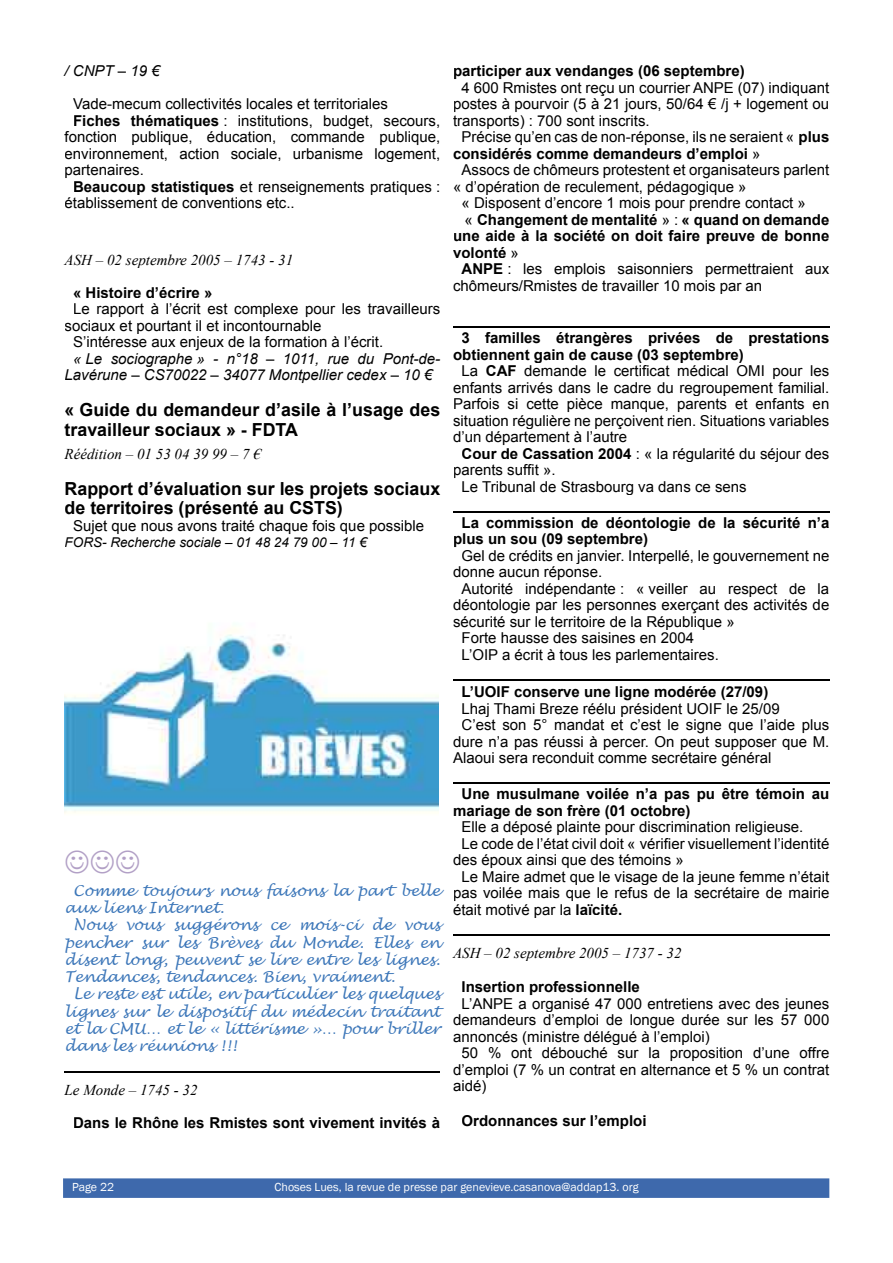
<style>
.page{position:relative;width:893px;height:1263px;background:#fff}
.page>*{position:absolute;margin:0;border:0;box-sizing:border-box;transform-origin:0 0}
.t1{font:700 18px/19.5px "Arial";color:#000}
.t2{font:15px "Arial";color:#000}
.t3{font:700 15px/16.5px "Arial";color:#000}
.t4{font:italic 15px "Lucida Handwriting";color:#3d77b9}
.t5{font:italic 15px "Times New Roman";color:#000}
.t6{font:italic 15px/16.5px "Arial";color:#000;text-align:center}
.t7{font:italic 13.5px "Arial";color:#000}
.t8{font:12px "Franklin Gothic";color:#fff}
.s1{font-weight:700}
.s2{font-weight:400}
</style>
<div class="page">
<div style="left:63px;top:1178px;width:766px;height:20px;background:#3e69ac"></div>
<hr style="left:65px;top:1071px;width:375px;height:2px;background:#000">
<img style="left:65px;top:627px;width:374px;height:187px">
<hr style="left:453px;top:327px;width:376px;height:1px;background:#000">
<hr style="left:453px;top:511px;width:376px;height:2px;background:#000">
<hr style="left:453px;top:679px;width:376px;height:2px;background:#000">
<hr style="left:453px;top:783px;width:376px;height:1px;background:#000">
<hr style="left:453px;top:934px;width:376px;height:2px;background:#000">
<p class="t6" style="left:65px;top:63px;width:97px">/ CNPT – 19 €</p>
<p class="t2" style="left:73px;top:94px;width:316px">Vade-mecum collectivités locales et territoriales</p>
<p class="t2" style="left:73px;top:111px;width:369px"><span class="s1">Fiches thématiques</span> : institutions, budget, secours,</p>
<p class="t2" style="left:65px;top:127px;width:377px">fonction publique, éducation, commande publique,</p>
<p class="t2" style="left:65px;top:144px;width:377px">environnement, action sociale, urbanisme logement,</p>
<p class="t2" style="left:65px;top:160px;width:81px">partenaires.</p>
<p class="t2" style="left:73px;top:177px;width:369px"><span class="s1">Beaucoup statistiques</span> et renseignements pratiques :</p>
<p class="t2" style="left:65px;top:193px;width:232px">établissement de conventions etc..</p>
<p class="t5" style="left:65px;top:249px;width:230px">ASH – 02 septembre 2005 – 1743 - 31</p>
<p class="t3" style="left:73px;top:285px;width:141px">« Histoire d’écrire »</p>
<p class="t2" style="left:73px;top:299px;width:369px">Le rapport à l’écrit est complexe pour les travailleurs</p>
<p class="t2" style="left:65px;top:316px;width:258px">sociaux et pourtant il et incontournable</p>
<p class="t2" style="left:73px;top:332px;width:312px">S’intéresse aux enjeux de la formation à l’écrit.</p>
<p class="t6" style="left:65px;top:350px;width:377px">« Le sociographe » - n°18 – 1011, rue du Pont-de-<br>Lavérune – CS70022 – 34077 Montpellier cedex – 10 €</p>
<p class="t1" style="left:65px;top:401px;width:377px">« Guide du demandeur d’asile à l’usage des travailleur sociaux » - FDTA</p>
<p class="t5" style="left:65px;top:444px;width:198px">Réédition – 01 53 04 39 99 – 7 €</p>
<p class="t1" style="left:65px;top:479px;width:377px">Rapport d’évaluation sur les projets sociaux de territoires (présenté au CSTS)</p>
<p class="t2" style="left:73px;top:516px;width:353px">Sujet que nous avons traité chaque fois que possible</p>
<p class="t7" style="left:65px;top:534px;width:304px">FORS- Recherche sociale – 01 48 24 79 00 – 11 €</p>
<p class="t4" style="left:73px;top:881px;width:369px">Comme toujours nous faisons la part belle</p>
<p class="t4" style="left:65px;top:899px;width:161px">aux liens Internet.</p>
<p class="t4" style="left:73px;top:916px;width:369px">Nous vous suggérons ce mois-ci de vous</p>
<p class="t4" style="left:65px;top:933px;width:377px">pencher sur les Brèves du Monde. Elles en</p>
<p class="t4" style="left:65px;top:950px;width:377px">disent long, peuvent se lire entre les lignes.</p>
<p class="t4" style="left:65px;top:968px;width:332px">Tendances, tendances. Bien, vraiment.</p>
<p class="t4" style="left:73px;top:985px;width:369px">Le reste est utile, en particulier les quelques</p>
<p class="t4" style="left:65px;top:1002px;width:377px">lignes sur le dispositif du médecin traitant</p>
<p class="t4" style="left:65px;top:1019px;width:377px">et la CMU… et le « littérisme »… pour briller</p>
<p class="t4" style="left:65px;top:1037px;width:173px">dans les réunions !!!</p>
<p class="t5" style="left:65px;top:1079px;width:134px">Le Monde – 1745 - 32</p>
<p class="t3" style="left:73px;top:1115px;width:369px">Dans le Rhône les Rmistes sont vivement invités à</p>
<p class="t3" style="left:453px;top:63px;width:293px">participer aux vendanges (06 septembre)</p>
<p class="t2" style="left:461px;top:78px;width:369px">4 600 Rmistes ont reçu un courrier ANPE (07) indiquant</p>
<p class="t2" style="left:453px;top:94px;width:378px">postes à pourvoir (5 à 21 jours, 50/64 € /j + logement ou</p>
<p class="t2" style="left:453px;top:111px;width:198px">transports) : 700 sont inscrits.</p>
<p class="t2" style="left:461px;top:127px;width:369px">Précise qu’en cas de non-réponse, ils ne seraient « <span class="s1">plus</span></p>
<p class="t3" style="left:453px;top:146px;width:309px">considérés comme demandeurs d’emploi <span class="s2">»</span></p>
<p class="t2" style="left:461px;top:160px;width:369px">Assocs de chômeurs protestent et organisateurs parlent</p>
<p class="t2" style="left:453px;top:177px;width:295px">« d’opération de reculement, pédagogique »</p>
<p class="t2" style="left:461px;top:193px;width:346px">« Disposent d’encore 1 mois pour prendre contact »</p>
<p class="t3" style="left:465px;top:212px;width:366px"><span class="s2">«</span> Changement de mentalité <span class="s2">» :</span> « quand on demande</p>
<p class="t3" style="left:453px;top:228px;width:378px">une aide à la société on doit faire preuve de bonne</p>
<p class="t3" style="left:453px;top:245px;width:67px">volonté <span class="s2">»</span></p>
<p class="t2" style="left:461px;top:259px;width:369px"><span class="s1">ANPE</span> : les emplois saisonniers permettraient aux</p>
<p class="t2" style="left:453px;top:276px;width:311px">chômeurs/Rmistes de travailler 10 mois par an</p>
<p class="t3" style="left:461px;top:330px;width:369px">3 familles étrangères privées de prestations</p>
<p class="t3" style="left:453px;top:347px;width:292px">obtiennent gain de cause (03 septembre)</p>
<p class="t2" style="left:461px;top:361px;width:369px">La <span class="s1">CAF</span> demande le certificat médical OMI pour les</p>
<p class="t2" style="left:453px;top:378px;width:378px">enfants arrivés dans le cadre du regroupement familial.</p>
<p class="t2" style="left:453px;top:394px;width:378px">Parfois si cette pièce manque, parents et enfants en</p>
<p class="t2" style="left:453px;top:411px;width:378px">situation régulière ne perçoivent rien. Situations variables</p>
<p class="t2" style="left:453px;top:427px;width:176px">d’un département à l’autre</p>
<p class="t2" style="left:461px;top:444px;width:369px"><span class="s1">Cour de Cassation 2004</span> : « la régularité du séjour des</p>
<p class="t2" style="left:453px;top:460px;width:104px">parents suffit ».</p>
<p class="t2" style="left:461px;top:477px;width:287px">Le Tribunal de Strasbourg va dans ce sens</p>
<p class="t3" style="left:453px;top:515px;width:378px;text-indent:9px">La commission de déontologie de la sécurité n’a plus un sou (09 septembre)</p>
<p class="t2" style="left:461px;top:546px;width:369px">Gel de crédits en janvier. Interpellé, le gouvernement ne</p>
<p class="t2" style="left:453px;top:562px;width:151px">donne aucun réponse.</p>
<p class="t2" style="left:461px;top:579px;width:369px">Autorité indépendante : « veiller au respect de la</p>
<p class="t2" style="left:453px;top:595px;width:378px">déontologie par les personnes exerçant des activités de</p>
<p class="t2" style="left:453px;top:612px;width:283px">sécurité sur le territoire de la République »</p>
<p class="t2" style="left:461px;top:628px;width:234px">Forte hausse des saisines en 2004</p>
<p class="t2" style="left:461px;top:645px;width:259px">L’OIP a écrit à tous les parlementaires.</p>
<p class="t3" style="left:461px;top:684px;width:308px">L’UOIF conserve une ligne modérée (27/09)</p>
<p class="t2" style="left:461px;top:699px;width:320px">Lhaj Thami Breze réélu président UOIF le 25/09</p>
<p class="t2" style="left:461px;top:715px;width:369px">C’est son 5° mandat et c’est le signe que l’aide plus</p>
<p class="t2" style="left:453px;top:732px;width:378px">dure n’a pas réussi à percer. On peut supposer que M.</p>
<p class="t2" style="left:453px;top:748px;width:320px">Alaoui sera reconduit comme secrétaire général</p>
<p class="t3" style="left:453px;top:786px;width:378px;text-indent:9px">Une musulmane voilée n’a pas pu être témoin au mariage de son frère (01 octobre)</p>
<p class="t2" style="left:461px;top:817px;width:343px">Elle a déposé plainte pour discrimination religieuse.</p>
<p class="t2" style="left:461px;top:834px;width:369px">Le code de l’état civil doit « vérifier visuellement l’identité</p>
<p class="t2" style="left:453px;top:850px;width:232px">des époux ainsi que des témoins »</p>
<p class="t2" style="left:461px;top:867px;width:369px">Le Maire admet que le visage de la jeune femme n’était</p>
<p class="t2" style="left:453px;top:883px;width:378px">pas voilée mais que le refus de la secrétaire de mairie</p>
<p class="t2" style="left:453px;top:900px;width:171px">était motivé par la <span class="s1">laïcité.</span></p>
<p class="t5" style="left:453px;top:942px;width:230px">ASH – 02 septembre 2005 – 1737 - 32</p>
<p class="t3" style="left:461px;top:979px;width:180px">Insertion professionnelle</p>
<p class="t2" style="left:461px;top:994px;width:369px">L’ANPE a organisé 47 000 entretiens avec des jeunes</p>
<p class="t2" style="left:453px;top:1010px;width:378px">demandeurs d’emploi de longue durée sur les 57 000</p>
<p class="t2" style="left:453px;top:1027px;width:258px">annoncés (ministre délégué à l’emploi)</p>
<p class="t2" style="left:461px;top:1043px;width:369px">50 % ont débouché sur la proposition d’une offre</p>
<p class="t2" style="left:453px;top:1060px;width:378px">d’emploi (7 % un contrat en alternance et 5 % un contrat</p>
<p class="t2" style="left:453px;top:1076px;width:35px">aidé)</p>
<p class="t3" style="left:461px;top:1113px;width:187px">Ordonnances sur l’emploi</p>
<p class="t8" style="left:72px;top:1180px;width:44px">Page 22</p>
<p class="t8" style="left:275px;top:1180px;width:366px">Choses Lues, la revue de presse par genevieve.casanova@addap13. org</p>
</div>
